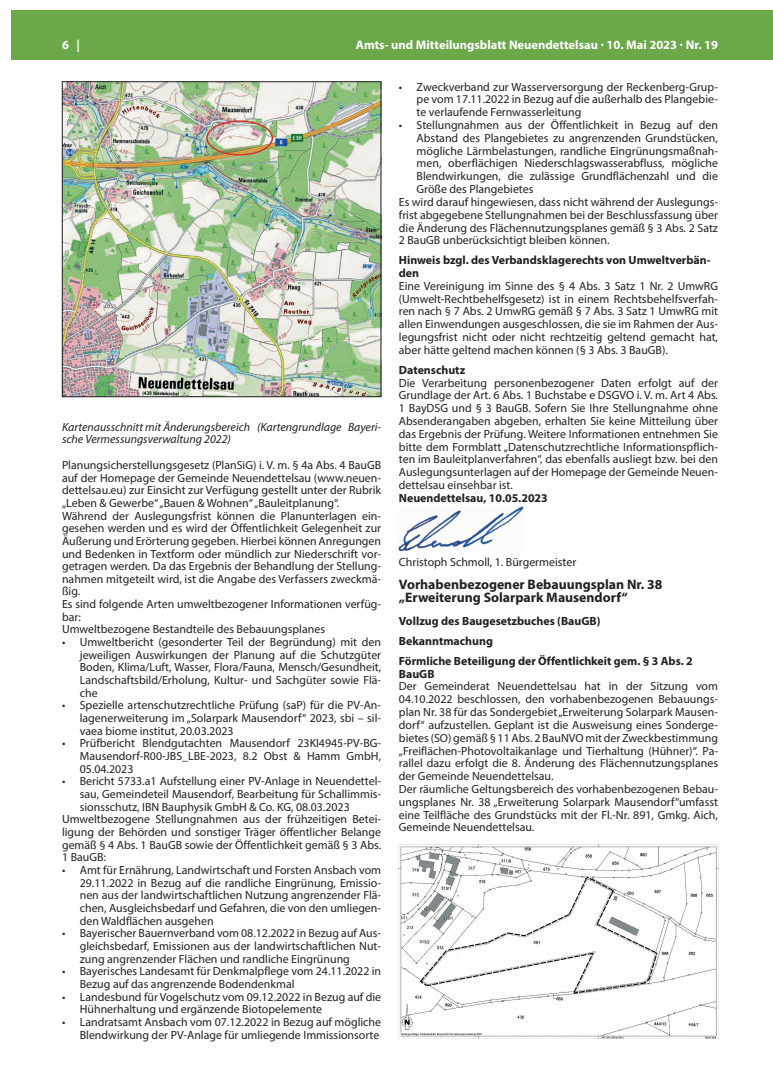
<style>
.page{position:relative;width:773px;height:1088px;background:#fff}
.page>*{position:absolute;margin:0;border:0;box-sizing:border-box;transform-origin:0 0}
.t1{font:700 13.75px/12.8px "Myriad Pro";color:#231f20}
.t2{font:700 12.5px "Myriad Pro";color:#fff}
.t3{font:11.88px/12.6px "Myriad Pro";color:#231f20;text-align:justify}
.t4{font:700 11.88px/19.9px "Myriad Pro";color:#231f20}
.t5{font:italic 11.88px/12.8px "Myriad Pro";color:#231f20}
</style>
<div class="page">
<div style="left:762px;top:11px;width:10px;height:49px;background:#6aa84a"></div>
<div style="left:11px;top:11px;width:751px;height:49px;background:#6aa84a"></div>
<img style="left:399px;top:845px;width:319px;height:193px">
<img style="left:399px;top:506px;width:124px;height:45px">
<img style="left:64px;top:83px;width:315px;height:312px">
<div style="left:62px;top:81px;width:319px;height:316px;border:1px solid #231f20"></div>
<p class="t2" style="left:62px;top:37px;width:20px">6 |</p>
<p class="t2" style="left:356px;top:37px;width:363px">Amts- und Mitteilungsblatt Neuendettelsau · 10. Mai 2023 · Nr. 19</p>
<p class="t5" style="left:62px;top:420px;width:320px">Kartenausschnitt mit Änderungsbereich (Kartengrundlage Bayeri&shy;sche Vermessungsverwaltung 2022)</p>
<p class="t3" style="left:62px;top:458px;width:320px;text-align:left">Planungsicherstellungsgesetz (PlanSiG) i. V. m. § 4a Abs. 4 BauGB auf der Homepage der Gemeinde Neuendettelsau (www.neuen&shy;dettelsau.eu) zur Einsicht zur Verfügung gestellt unter der Rubrik „Leben &amp; Gewerbe“ „Bauen &amp; Wohnen“ „Bauleitplanung“.<br>Während der Auslegungsfrist können die Planunterlagen ein&shy;gesehen werden und es wird der Öffentlichkeit Gelegenheit zur Äußerung und Erörterung gegeben. Hierbei können Anregungen und Bedenken in Textform oder mündlich zur Niederschrift vor&shy;getragen werden. Da das Ergebnis der Behandlung der Stellung&shy;nahmen mitgeteilt wird, ist die Angabe des Verfassers zweckmä&shy;ßig.<br>Es sind folgende Arten umweltbezogener Informationen verfüg&shy;bar:<br>Umweltbezogene Bestandteile des Bebauungsplanes</p>
<p class="t3" style="left:80px;top:636px;width:303px;text-indent:-18px">• Umweltbericht (gesonderter Teil der Begründung) mit den jeweiligen Auswirkungen der Planung auf die Schutzgüter Boden, Klima/Luft, Wasser, Flora/Fauna, Mensch/Gesundheit, Landschaftsbild/Erholung, Kultur- und Sachgüter sowie Flä&shy;che</p>
<p class="t3" style="left:80px;top:699px;width:303px;text-indent:-18px">• Spezielle artenschutzrechtliche Prüfung (saP) für die PV-An&shy;lagenerweiterung im „Solarpark Mausendorf“ 2023, sbi – sil&shy;vaea biome institut, 20.03.2023</p>
<p class="t3" style="left:80px;top:737px;width:303px;text-indent:-18px">• Prüfbericht Blendgutachten Mausendorf 23KI4945-PV-BG-Mausendorf-R00-JBS_LBE-2023, 8.2 Obst &amp; Hamm GmbH, 05.04.2023</p>
<p class="t3" style="left:62px;top:775px;width:320px">• Bericht 5733.a1 Aufstellung einer PV-Anlage in Neuendettel-</p>
<p class="t3" style="left:80px;top:787px;width:303px">sau, Gemeindeteil Mausendorf, Bearbeitung für Schallimmis-</p>
<p class="t3" style="left:80px;top:800px;width:271px">sionsschutz, IBN Bauphysik GmbH &amp; Co. KG, 08.03.2023</p>
<p class="t3" style="left:62px;top:813px;width:320px">Umweltbezogene Stellungnahmen aus der frühzeitigen Betei-</p>
<p class="t3" style="left:62px;top:825px;width:320px">ligung der Behörden und sonstiger Träger öffentlicher Belange</p>
<p class="t3" style="left:62px;top:838px;width:320px">gemäß § 4 Abs. 1 BauGB sowie der Öffentlichkeit gemäß § 3 Abs.</p>
<p class="t3" style="left:62px;top:851px;width:45px">1 BauGB:</p>
<p class="t3" style="left:80px;top:863px;width:303px;text-indent:-18px">• Amt für Ernährung, Landwirtschaft und Forsten Ansbach vom 29.11.2022 in Bezug auf die randliche Eingrünung, Emissio&shy;nen aus der landwirtschaftlichen Nutzung angrenzender Flä&shy;chen, Ausgleichsbedarf und Gefahren, die von den umliegen&shy;den Waldflächen ausgehen</p>
<p class="t3" style="left:80px;top:927px;width:303px;text-indent:-18px">• Bayerischer Bauernverband vom 08.12.2022 in Bezug auf Aus&shy;gleichsbedarf, Emissionen aus der landwirtschaftlichen Nut&shy;zung angrenzender Flächen und randliche Eingrünung</p>
<p class="t3" style="left:80px;top:965px;width:303px;text-indent:-18px">• Bayerisches Landesamt für Denkmalpflege vom 24.11.2022 in<br>Bezug auf das angrenzende Bodendenkmal</p>
<p class="t3" style="left:80px;top:990px;width:303px;text-indent:-18px">• Landesbund für Vogelschutz vom 09.12.2022 in Bezug auf die<br>Hühnerhaltung und ergänzende Biotopelemente</p>
<p class="t3" style="left:62px;top:1015px;width:320px;text-align:right">• Landratsamt Ansbach vom 07.12.2022 in Bezug auf mögliche<br>Blendwirkung der PV-Anlage für umliegende Immissionsorte</p>
<p class="t3" style="left:416px;top:80px;width:303px;text-indent:-18px">• Zweckverband zur Wasserversorgung der Reckenberg-Grup&shy;pe vom 17.11.2022 in Bezug auf die außerhalb des Plangebie&shy;te verlaufende Fernwasserleitung</p>
<p class="t3" style="left:399px;top:119px;width:320px">• Stellungnahmen aus der Öffentlichkeit in Bezug auf den</p>
<p class="t3" style="left:416px;top:131px;width:303px">Abstand des Plangebietes zu angrenzenden Grundstücken,</p>
<p class="t3" style="left:416px;top:144px;width:303px">mögliche Lärmbelastungen, randliche Eingrünungsmaßnah-</p>
<p class="t3" style="left:416px;top:157px;width:303px">men, oberflächigen Niederschlagswasserabfluss, mögliche</p>
<p class="t3" style="left:416px;top:170px;width:303px">Blendwirkungen, die zulässige Grundflächenzahl und die</p>
<p class="t3" style="left:416px;top:183px;width:118px">Größe des Plangebietes</p>
<p class="t3" style="left:399px;top:195px;width:320px">Es wird darauf hingewiesen, dass nicht während der Auslegungs-</p>
<p class="t3" style="left:399px;top:208px;width:320px">frist abgegebene Stellungnahmen bei der Beschlussfassung über</p>
<p class="t3" style="left:399px;top:221px;width:320px">die Änderung des Flächennutzungsplanes gemäß § 3 Abs. 2 Satz</p>
<p class="t3" style="left:399px;top:234px;width:212px">2 BauGB unberücksichtigt bleiben können.</p>
<p class="t4" style="left:399px;top:253px;width:313px;line-height:12.8px">Hinweis bzgl. des Verbandsklagerechts von Umweltverbän&shy;den</p>
<p class="t3" style="left:399px;top:279px;width:320px">Eine Vereinigung im Sinne des § 4 Abs. 3 Satz 1 Nr. 2 UmwRG (Umwelt-Rechtbehelfsgesetz) ist in einem Rechtsbehelfsverfah&shy;ren nach § 7 Abs. 2 UmwRG gemäß § 7 Abs. 3 Satz 1 UmwRG mit allen Einwendungen ausgeschlossen, die sie im Rahmen der Aus&shy;legungsfrist nicht oder nicht rechtzeitig geltend gemacht hat, aber hätte geltend machen können (§ 3 Abs. 3 BauGB).</p>
<p class="t4" style="left:399px;top:359px;width:68px">Datenschutz</p>
<p class="t3" style="left:399px;top:376px;width:320px">Die Verarbeitung personenbezogener Daten erfolgt auf der Grundlage der Art. 6 Abs. 1 Buchstabe e DSGVO i. V. m. Art 4 Abs.<br>1 BayDSG und § 3 BauGB. Sofern Sie Ihre Stellungnahme ohne Absenderangaben abgeben, erhalten Sie keine Mitteilung über das Ergebnis der Prüfung. Weitere Informationen entnehmen Sie bitte dem Formblatt „Datenschutzrechtliche Informationspflich&shy;ten im Bauleitplanverfahren“, das ebenfalls ausliegt bzw. bei den Auslegungsunterlagen auf der Homepage der Gemeinde Neuen&shy;dettelsau einsehbar ist.</p>
<p class="t4" style="left:399px;top:487px;width:150px">Neuendettelsau, 10.05.2023</p>
<p class="t3" style="left:399px;top:555px;width:179px">Christoph Schmoll, 1. Bürgermeister</p>
<p class="t1" style="left:399px;top:577px;width:265px">Vorhabenbezogener Bebauungsplan Nr. 38 „Erweiterung Solarpark Mausendorf“</p>
<p class="t4" style="left:399px;top:611px;width:295px">Vollzug des Baugesetzbuches (BauGB)<br>Bekanntmachung<br>Förmliche Beteiligung der Öffentlichkeit gem. § 3 Abs. 2</p>
<p class="t4" style="left:399px;top:663px;width:37px">BauGB</p>
<p class="t3" style="left:399px;top:680px;width:320px;text-align:left">Der Gemeinderat Neuendettelsau hat in der Sitzung vom 04.10.2022 beschlossen, den vorhabenbezogenen Bebauungs&shy;plan Nr. 38 für das Sondergebiet „Erweiterung Solarpark Mausen&shy;dorf“ aufzustellen. Geplant ist die Ausweisung eines Sonderge&shy;bietes (SO) gemäß § 11 Abs. 2 BauNVO mit der Zweckbestimmung „Freiflächen-Photovoltaikanlage und Tierhaltung (Hühner)“. Pa&shy;rallel dazu erfolgt die 8. Änderung des Flächennutzungsplanes der Gemeinde Neuendettelsau.<br>Der räumliche Geltungsbereich des vorhabenbezogenen Bebau&shy;ungsplanes Nr. 38 „Erweiterung Solarpark Mausendorf“umfasst eine Teilfläche des Grundstücks mit der Fl.-Nr. 891, Gmkg. Aich, Gemeinde Neuendettelsau.</p>
</div>
